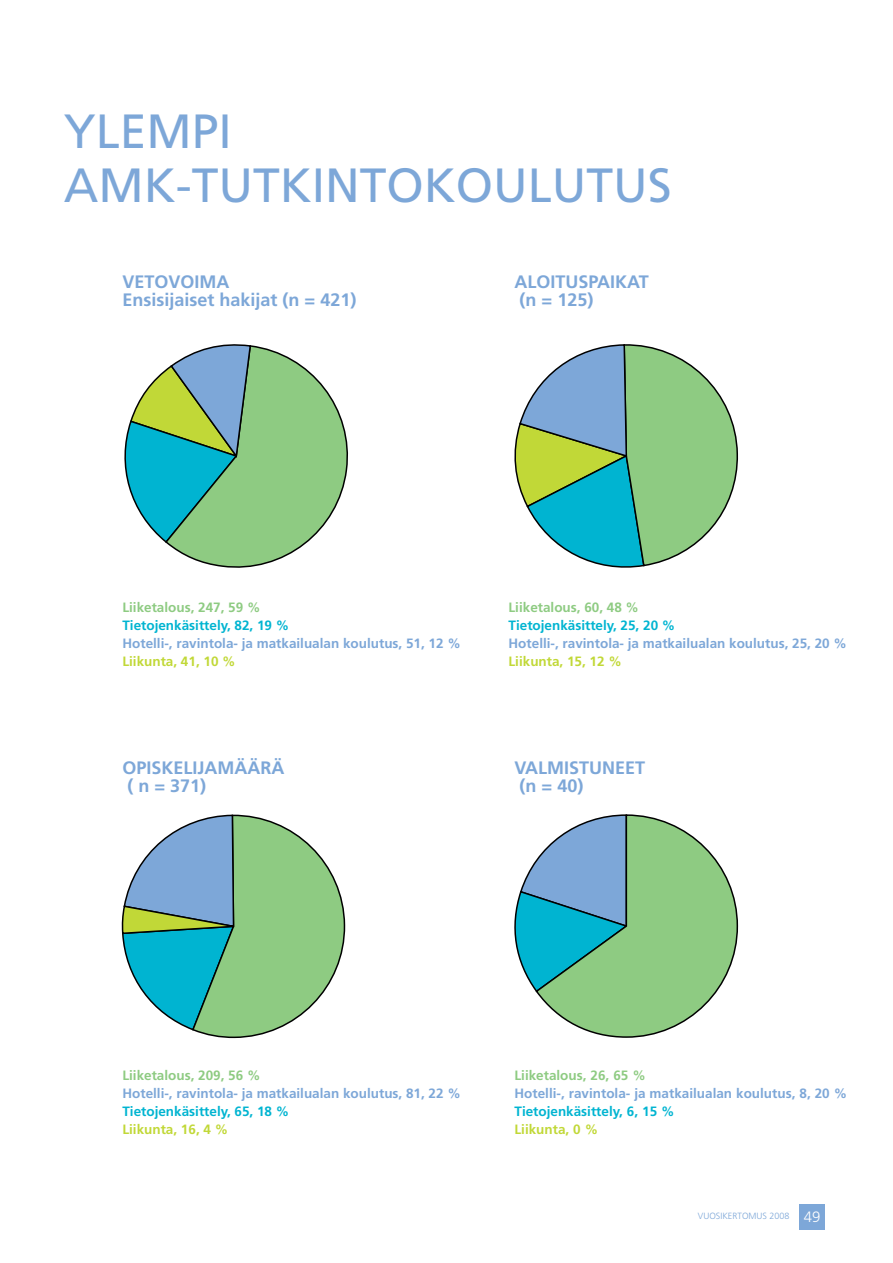
<style>
.page{position:relative;width:893px;height:1263px;background:#fff}
.page>*{position:absolute;margin:0;border:0;box-sizing:border-box;transform-origin:0 0}
.t1{font:48px/54px "Frutiger LT";color:#7da7d8}
.t2{font:700 18px/18px "Frutiger LT";color:#7da7d8}
.t3{font:700 13.5px "Frutiger LT";color:#7da7d8}
.t4{font:700 13.5px "Frutiger LT";color:#00b4d1}
.t5{font:700 13.5px "Frutiger LT";color:#8ecb82}
.t6{font:700 13.5px "Frutiger LT";color:#c1d837}
.t7{font:300 9px "Frutiger LT";color:#7da7d8}
.s1{font-size:15px;color:#fff}
</style>
<div class="page">
<div style="left:799px;top:1204px;width:26px;height:25px;background:#7da7d8"></div>
<svg style="left:514px;top:863px;width:20px;height:126px"></svg>
<svg style="left:534px;top:814px;width:205px;height:224px"></svg>
<svg style="left:514px;top:344px;width:224px;height:224px"></svg>
<svg style="left:124px;top:344px;width:224px;height:224px"></svg>
<svg style="left:121px;top:814px;width:224px;height:225px"></svg>
<h1 class="t1" style="left:64px;top:104px;width:610px">YLEMPI<br>AMK-TUTKINTOKOULUTUS</h1>
<h2 class="t2" style="left:122px;top:273px;width:235px">VETOVOIMA<br>Ensisijaiset hakijat (n = 421)</h2>
<h2 class="t2" style="left:514px;top:273px;width:136px">ALOITUSPAIKAT (n = 125)</h2>
<p class="t5" style="left:122px;top:600px;width:140px">Liiketalous, 247, 59 %</p>
<p class="t4" style="left:122px;top:618px;width:168px">Tietojenkäsittely, 82, 19 %</p>
<p class="t3" style="left:122px;top:636px;width:340px">Hotelli-, ravintola- ja matkailualan koulutus, 51, 12 %</p>
<p class="t6" style="left:122px;top:654px;width:115px">Liikunta, 41, 10 %</p>
<p class="t5" style="left:509px;top:600px;width:132px">Liiketalous, 60, 48 %</p>
<p class="t4" style="left:509px;top:618px;width:168px">Tietojenkäsittely, 25, 20 %</p>
<p class="t3" style="left:509px;top:636px;width:340px">Hotelli-, ravintola- ja matkailualan koulutus, 25, 20 %</p>
<p class="t6" style="left:509px;top:654px;width:115px">Liikunta, 15, 12 %</p>
<h2 class="t2" style="left:122px;top:759px;width:164px">OPISKELIJAMÄÄRÄ ( n = 371)</h2>
<h2 class="t2" style="left:514px;top:759px;width:132px">VALMISTUNEET (n = 40)</h2>
<p class="t5" style="left:122px;top:1068px;width:140px">Liiketalous, 209, 56 %</p>
<p class="t3" style="left:122px;top:1086px;width:340px">Hotelli-, ravintola- ja matkailualan koulutus, 81, 22 %</p>
<p class="t4" style="left:122px;top:1104px;width:168px">Tietojenkäsittely, 65, 18 %</p>
<p class="t6" style="left:122px;top:1122px;width:107px">Liikunta, 16, 4 %</p>
<p class="t5" style="left:514px;top:1068px;width:133px">Liiketalous, 26, 65 %</p>
<p class="t3" style="left:514px;top:1086px;width:334px">Hotelli-, ravintola- ja matkailualan koulutus, 8, 20 %</p>
<p class="t4" style="left:514px;top:1104px;width:162px">Tietojenkäsittely, 6, 15 %</p>
<p class="t6" style="left:514px;top:1122px;width:85px">Liikunta, 0 %</p>
<p class="t7" style="left:698px;top:1211px;width:124px">VUOSIKERTOMUS 2008 <span class="s1">49</span></p>
</div>
